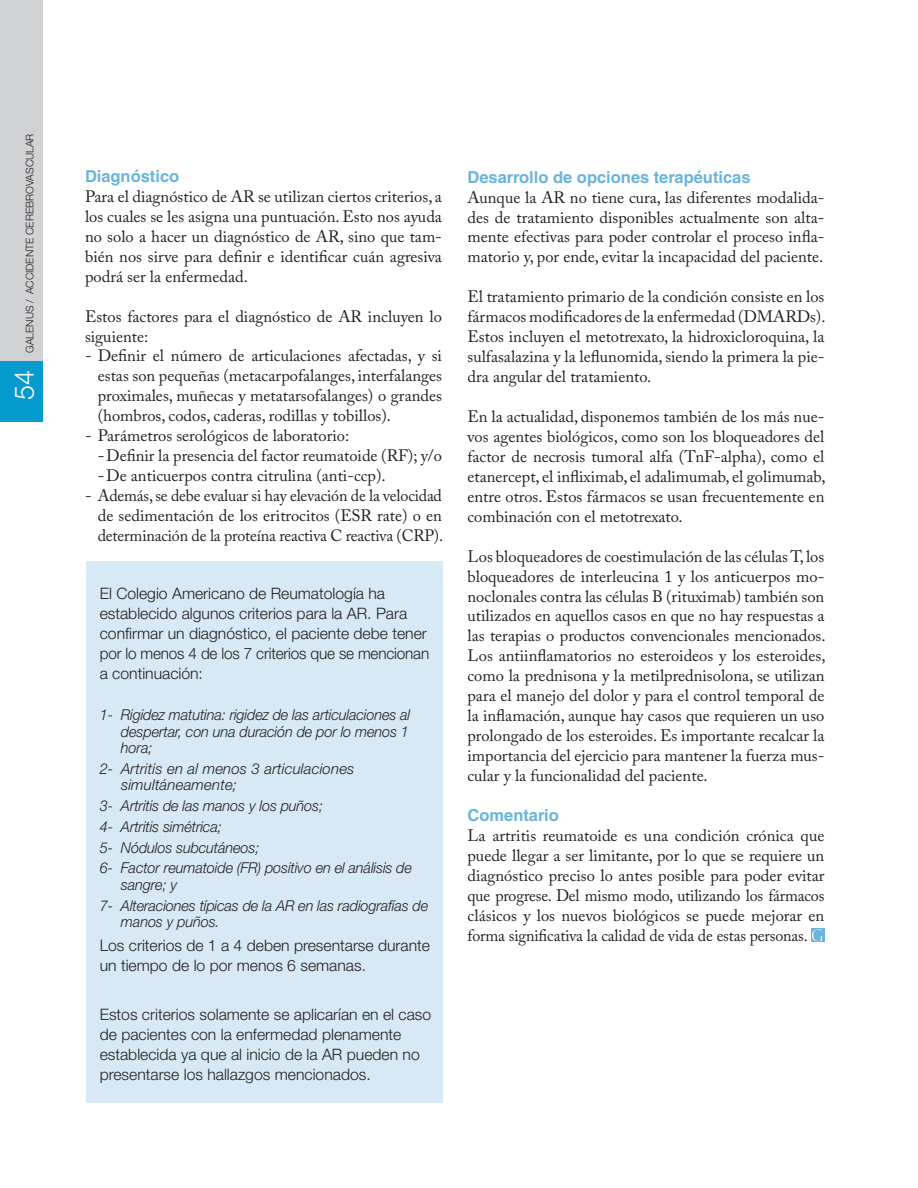
<style>
.page{position:relative;width:918px;height:1188px;background:#fff}
.page>*{position:absolute;margin:0;border:0;box-sizing:border-box;transform-origin:0 0}
.t1{font:300 27px "Helvetica Neue";color:#fff}
.t2{font:16.5px/20px "Adobe Caslon Pro";color:#231f20;text-align:justify}
.t3{font:700 16.5px "Helvetica LT Std";color:#6ab4db}
.t4{font:300 15.75px/20px "Helvetica Neue";color:#231f20}
.t5{font:italic 300 15px/20.7px "Helvetica Neue";letter-spacing:-.01em;color:#231f20}
.t6{font:italic 300 15px/16.5px "Helvetica Neue";letter-spacing:.01em;color:#231f20}
.t7{font:300 10.5px "Helvetica Neue";color:#231f20}
</style>
<div class="page">
<div style="left:811px;top:928px;width:13px;height:14px;background:#6ab4db"></div>
<svg style="left:812px;top:929px;width:11px;height:12px"></svg>
<div style="left:86px;top:561px;width:357px;height:542px;background:#d7e9f4"></div>
<div style="left:0;top:0;width:43px;height:412px;background:#d1d2d4"></div>
<div style="left:0;top:361px;width:43px;height:61px;background:#069bce"></div>
<p class="t7" style="left:23px;top:353px;width:221px;rotate:-90deg">GALENUS / ACCIDENTE CEREBROVASCULAR</p>
<h1 class="t1" style="left:8px;top:400px;width:32px;rotate:-90deg">54</h1>
<p class="t3" style="left:85px;top:166px;width:96px">Diagnóstico</p>
<p class="t2" style="left:85px;top:186px;width:358px">Para el diagnóstico de AR se utilizan ciertos criterios, a los cuales se les asigna una puntuación. Esto nos ayuda no solo a hacer un diagnóstico de AR, sino que tam&shy;bién nos sirve para definir e identificar cuán agresiva podrá ser la enfermedad.</p>
<p class="t2" style="left:85px;top:306px;width:358px">Estos factores para el diagnóstico de AR incluyen lo siguiente:</p>
<p class="t2" style="left:98px;top:346px;width:346px;text-indent:-13px">- Definir el número de articulaciones afectadas, y si estas son pequeñas (metacarpofalanges, interfalanges proximales, muñecas y metatarsofalanges) o grandes (hombros, codos, caderas, rodillas y tobillos).</p>
<p class="t2" style="left:98px;top:426px;width:346px;text-align:left;text-indent:-13px">- Parámetros serológicos de laboratorio:<br>-Definir la presencia del factor reumatoide (RF); y/o -De anticuerpos contra citrulina (anti-ccp).</p>
<p class="t2" style="left:98px;top:485px;width:347px;text-indent:-13px">- Además, se debe evaluar si hay elevación de la velocidad de sedimentación de los eritrocitos (ESR rate) o en determinación de la proteína reactiva C reactiva (CRP).</p>
<p class="t4" style="left:100px;top:583px;width:331px">El Colegio Americano de Reumatología ha establecido algunos criterios para la AR. Para confirmar un diagnóstico, el paciente debe tener por lo menos 4 de los 7 criterios que se mencionan a continuación:</p>
<p class="t5" style="left:121px;top:706px;width:291px;line-height:16.5px;text-align:justify;text-indent:-21px">1- Rigidez matutina: rigidez de las articulaciones al despertar, con una duración de por lo menos 1 hora;</p>
<p class="t6" style="left:121px;top:760px;width:235px;text-indent:-21px">2- Artritis en al menos 3 articulaciones simultáneamente;</p>
<p class="t5" style="left:100px;top:795px;width:314px">3- Artritis de las manos y los puños;<br>4- Artritis simétrica;<br>5- Nódulos subcutáneos;<br>6- Factor reumatoide (FR) positivo en el análisis de</p>
<p class="t5" style="left:100px;top:874px;width:330px;text-indent:21px">sangre; y<br>7- Alteraciones típicas de la AR en las radiografías de</p>
<p class="t5" style="left:121px;top:911px;width:100px">manos y puños.</p>
<p class="t4" style="left:100px;top:935px;width:332px">Los criterios de 1 a 4 deben presentarse durante un tiempo de lo por menos 6 semanas.</p>
<p class="t4" style="left:100px;top:1004px;width:333px">Estos criterios solamente se aplicarían en el caso de pacientes con la enfermedad plenamente establecida ya que al inicio de la AR pueden no presentarse los hallazgos mencionados.</p>
<p class="t3" style="left:468px;top:167px;width:285px">Desarrollo de opciones terapéuticas</p>
<p class="t2" style="left:468px;top:187px;width:358px">Aunque la AR no tiene cura, las diferentes modalida&shy;des de tratamiento disponibles actualmente son alta&shy;mente efectivas para poder controlar el proceso infla&shy;matorio y, por ende, evitar la incapacidad del paciente.</p>
<p class="t2" style="left:468px;top:287px;width:360px">El tratamiento primario de la condición consiste en los fármacos modificadores de la enfermedad (DMARDs).<br>Estos incluyen el metotrexato, la hidroxicloroquina, la sulfasalazina y la leflunomida, siendo la primera la pie&shy;dra angular del tratamiento.</p>
<p class="t2" style="left:468px;top:406px;width:360px">En la actualidad, disponemos también de los más nue&shy;vos agentes biológicos, como son los bloqueadores del factor de necrosis tumoral alfa (TnF-alpha), como el etanercept, el infliximab, el adalimumab, el golimumab, entre otros. Estos fármacos se usan frecuentemente en combinación con el metotrexato.</p>
<p class="t2" style="left:468px;top:546px;width:360px">Los bloqueadores de coestimulación de las células T, los bloqueadores de interleucina 1 y los anticuerpos mo&shy;noclonales contra las células B (rituximab) también son utilizados en aquellos casos en que no hay respuestas a las terapias o productos convencionales mencionados.<br>Los antiinflamatorios no esteroideos y los esteroides, como la prednisona y la metilprednisolona, se utilizan para el manejo del dolor y para el control temporal de la inflamación, aunque hay casos que requieren un uso prolongado de los esteroides. Es importante recalcar la importancia del ejercicio para mantener la fuerza mus&shy;cular y la funcionalidad del paciente.</p>
<p class="t3" style="left:468px;top:805px;width:93px">Comentario</p>
<p class="t2" style="left:468px;top:825px;width:358px">La artritis reumatoide es una condición crónica que puede llegar a ser limitante, por lo que se requiere un diagnóstico preciso lo antes posible para poder evitar que progrese. Del mismo modo, utilizando los fármacos clásicos y los nuevos biológicos se puede mejorar en forma significativa la calidad de vida de estas personas.</p>
</div>
